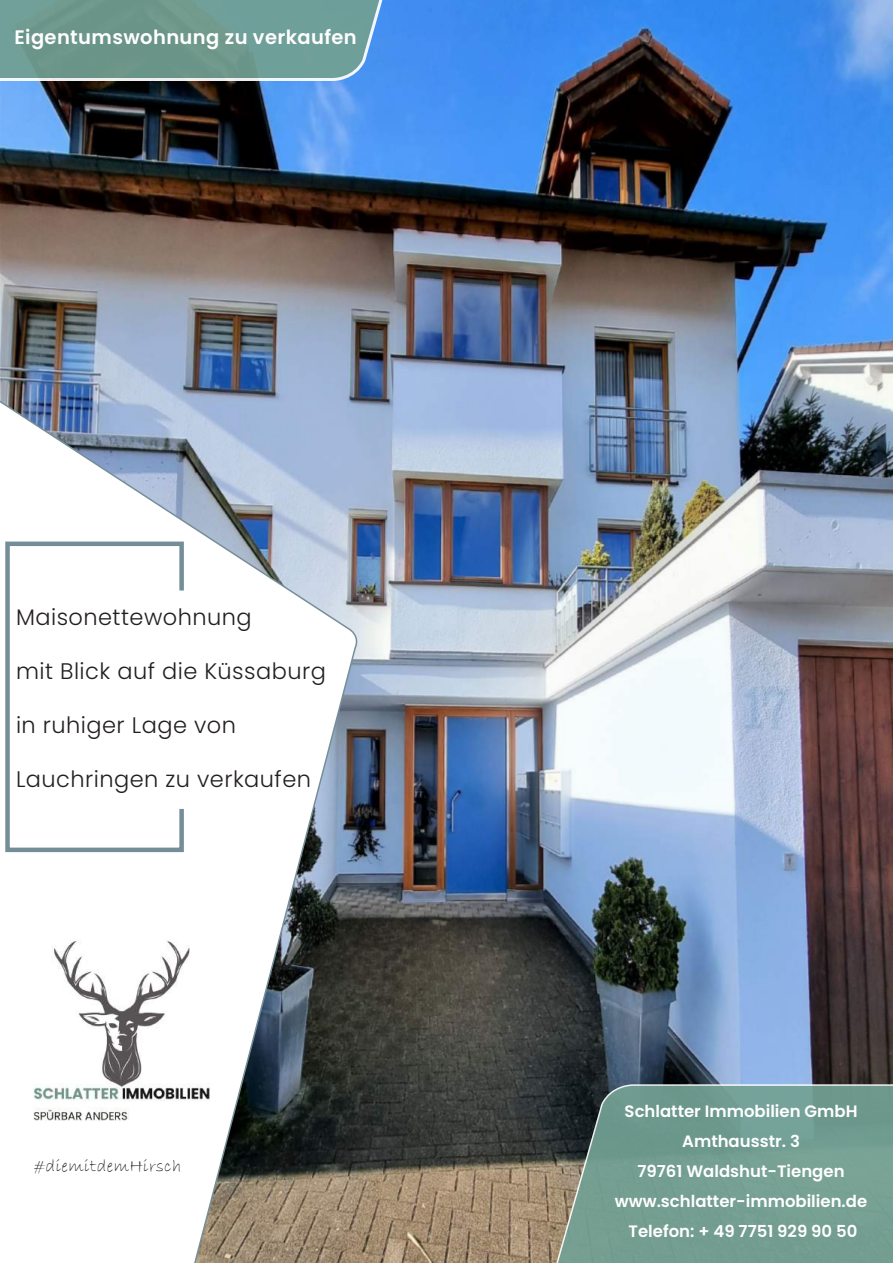
<style>
.page{position:relative;width:893px;height:1263px;background:#fff}
.page>*{position:absolute;margin:0;border:0;box-sizing:border-box;transform-origin:0 0}
.t1{font:300 22.5px "Poppins";letter-spacing:.02em;color:#231f20}
.t2{font:600 19.5px "Poppins";letter-spacing:.02em;color:#fff}
.t3{font:18px "Bradley Hand ITC";letter-spacing:.02em;color:#231f20}
.t4{font:600 16.5px/30px "Poppins";color:#fff;text-align:center}
</style>
<div class="page">
<img style="left:0;top:0;width:893px;height:1263px">
<svg style="left:0;top:0;width:434px;height:82px;background:#6b9ba2"></svg>
<svg style="left:531px;top:1083px;width:362px;height:180px;background:#709387"></svg>
<img style="left:0;top:282px;width:360px;height:981px">
<svg style="left:3px;top:539px;width:183px;height:315px"></svg>
<img style="left:33px;top:939px;width:178px;height:182px">
<p class="t2" style="left:14px;top:26px;width:344px">Eigentumswohnung zu verkaufen</p>
<h1 class="t1" style="left:16px;top:604px;width:237px">Maisonettewohnung</h1>
<h1 class="t1" style="left:16px;top:658px;width:311px">mit Blick auf die Küssaburg</h1>
<h1 class="t1" style="left:16px;top:712px;width:221px">in ruhiger Lage von</h1>
<h1 class="t1" style="left:16px;top:766px;width:296px">Lauchringen zu verkaufen</h1>
<p class="t3" style="left:34px;top:1154px;width:149px">#diemitdemHirsch</p>
<p class="t4" style="left:615px;top:1096px;width:254px">Schlatter Immobilien GmbH<br>Amthausstr. 3<br>79761 Waldshut-Tiengen www.schlatter-immobilien.de<br>Telefon: + 49 7751 929 90 50</p>
</div>
